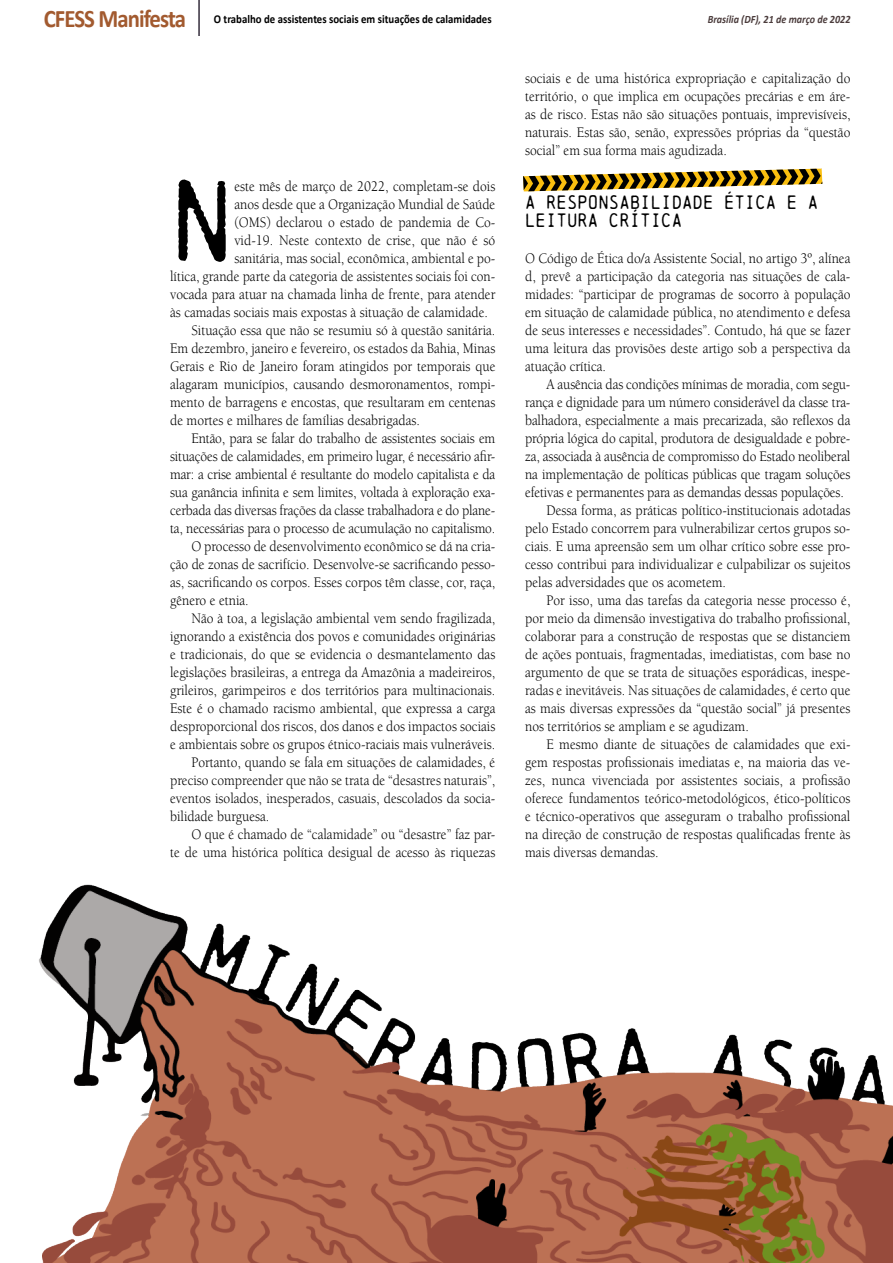
<style>
.page{position:relative;width:893px;height:1263px;background:#fff}
.page>*{position:absolute;margin:0;border:0;box-sizing:border-box;transform-origin:0 0}
.t1{font:110.55px "Chainprinter";color:#000;scale:.9 1}
.t2{font:18px/18px "Chainprinter";color:#000;scale:.9 1}
.t3{font:15px/18px "Berkeley Std";color:#000;text-align:justify;scale:.9 1}
.t4{font:700 12px "Calibri";color:#000;scale:.9 1}
.t5{font:italic 700 11.25px "Calibri";color:#4b3c3c;scale:.9 1}
.s1{font-size:25.35px;color:#a25a2f}
</style>
<div class="page">
<img style="left:39px;top:884px;width:854px;height:379px">
<hr style="left:198px;top:0;width:2px;height:36px;background:#352d3c">
<svg style="left:523px;top:169px;width:299px;height:22px"></svg>
<p class="t4" style="left:44px;top:11px;width:499px"><span class="s1">CFESS Manifesta</span> O trabalho de assistentes sociais em situações de calamidades</p>
<p class="t5" style="left:708px;top:11px;width:160px">Brasília (DF), 21 de março de 2022</p>
<h1 class="t1" style="left:170px;top:154px;width:73px">N</h1>
<p class="t3" style="left:234px;top:177px;width:292px">este mês de março de 2022, completam-se dois</p>
<p class="t3" style="left:234px;top:195px;width:292px">anos desde que a Organização Mundial de Saúde</p>
<p class="t3" style="left:234px;top:213px;width:292px">(OMS) declarou o estado de pandemia de Co-</p>
<p class="t3" style="left:234px;top:231px;width:292px">vid-19. Neste contexto de crise, que não é só</p>
<p class="t3" style="left:234px;top:249px;width:292px">sanitária, mas social, econômica, ambiental e po-</p>
<p class="t3" style="left:170px;top:267px;width:363px">lítica, grande parte da categoria de assistentes sociais foi con-</p>
<p class="t3" style="left:170px;top:285px;width:363px">vocada para atuar na chamada linha de frente, para atender</p>
<p class="t3" style="left:170px;top:303px;width:355px">às camadas sociais mais expostas à situação de calamidade.</p>
<p class="t3" style="left:191px;top:321px;width:339px">Situação essa que não se resumiu só à questão sanitária.</p>
<p class="t3" style="left:170px;top:339px;width:363px">Em dezembro, janeiro e fevereiro, os estados da Bahia, Minas</p>
<p class="t3" style="left:170px;top:357px;width:363px">Gerais e Rio de Janeiro foram atingidos por temporais que</p>
<p class="t3" style="left:170px;top:375px;width:363px">alagaram municípios, causando desmoronamentos, rompi-</p>
<p class="t3" style="left:170px;top:393px;width:363px">mento de barragens e encostas, que resultaram em centenas</p>
<p class="t3" style="left:170px;top:411px;width:279px">de mortes e milhares de famílias desabrigadas.</p>
<p class="t3" style="left:191px;top:429px;width:339px">Então, para se falar do trabalho de assistentes sociais em</p>
<p class="t3" style="left:170px;top:447px;width:363px">situações de calamidades, em primeiro lugar, é necessário afir-</p>
<p class="t3" style="left:170px;top:465px;width:363px">mar: a crise ambiental é resultante do modelo capitalista e da</p>
<p class="t3" style="left:170px;top:483px;width:363px">sua ganância infinita e sem limites, voltada à exploração exa-</p>
<p class="t3" style="left:170px;top:501px;width:363px">cerbada das diversas frações da classe trabalhadora e do plane-</p>
<p class="t3" style="left:170px;top:519px;width:363px">ta, necessárias para o processo de acumulação no capitalismo.</p>
<p class="t3" style="left:191px;top:537px;width:339px">O processo de desenvolvimento econômico se dá na cria-</p>
<p class="t3" style="left:170px;top:555px;width:363px">ção de zonas de sacrifício. Desenvolve-se sacrificando pesso-</p>
<p class="t3" style="left:170px;top:573px;width:363px">as, sacrificando os corpos. Esses corpos têm classe, cor, raça,</p>
<p class="t3" style="left:170px;top:591px;width:89px">gênero e etnia.</p>
<p class="t3" style="left:191px;top:609px;width:339px">Não à toa, a legislação ambiental vem sendo fragilizada,</p>
<p class="t3" style="left:170px;top:627px;width:363px">ignorando a existência dos povos e comunidades originárias</p>
<p class="t3" style="left:170px;top:645px;width:363px">e tradicionais, do que se evidencia o desmantelamento das</p>
<p class="t3" style="left:170px;top:663px;width:363px">legislações brasileiras, a entrega da Amazônia a madeireiros,</p>
<p class="t3" style="left:170px;top:681px;width:363px">grileiros, garimpeiros e dos territórios para multinacionais.</p>
<p class="t3" style="left:170px;top:699px;width:363px">Este é o chamado racismo ambiental, que expressa a carga</p>
<p class="t3" style="left:170px;top:717px;width:363px">desproporcional dos riscos, dos danos e dos impactos sociais</p>
<p class="t3" style="left:170px;top:735px;width:363px">e ambientais sobre os grupos étnico-raciais mais vulneráveis.</p>
<p class="t3" style="left:191px;top:753px;width:339px">Portanto, quando se fala em situações de calamidades, é</p>
<p class="t3" style="left:170px;top:771px;width:363px">preciso compreender que não se trata de “desastres naturais”,</p>
<p class="t3" style="left:170px;top:789px;width:363px">eventos isolados, inesperados, casuais, descolados da socia-</p>
<p class="t3" style="left:170px;top:807px;width:112px">bilidade burguesa.</p>
<p class="t3" style="left:191px;top:825px;width:339px">O que é chamado de “calamidade” ou “desastre” faz par-</p>
<p class="t3" style="left:170px;top:843px;width:363px">te de uma histórica política desigual de acesso às riquezas</p>
<p class="t3" style="left:525px;top:69px;width:363px">sociais e de uma histórica expropriação e capitalização do território, o que implica em ocupações precárias e em áre&shy;as de risco. Estas não são situações pontuais, imprevisíveis, naturais. Estas são, senão, expressões próprias da “questão social” em sua forma mais agudizada.</p>
<p class="t2" style="left:525px;top:193px;width:327px">A RESPONSABILIDADE ÉTICA E A<br>LEITURA CRÍTICA</p>
<p class="t3" style="left:525px;top:249px;width:363px">O Código de Ética do/a Assistente Social, no artigo 3º, alínea d, prevê a participação da categoria nas situações de cala&shy;midades: “participar de programas de socorro à população em situação de calamidade pública, no atendimento e defesa de seus interesses e necessidades”. Contudo, há que se fazer uma leitura das provisões deste artigo sob a perspectiva da atuação crítica.</p>
<p class="t3" style="left:546px;top:375px;width:339px">A ausência das condições mínimas de moradia, com segu-</p>
<p class="t3" style="left:525px;top:393px;width:363px">rança e dignidade para um número considerável da classe tra-</p>
<p class="t3" style="left:525px;top:411px;width:363px">balhadora, especialmente a mais precarizada, são reflexos da</p>
<p class="t3" style="left:525px;top:429px;width:363px">própria lógica do capital, produtora de desigualdade e pobre-</p>
<p class="t3" style="left:525px;top:447px;width:363px">za, associada à ausência de compromisso do Estado neoliberal</p>
<p class="t3" style="left:525px;top:465px;width:363px">na implementação de políticas públicas que tragam soluções</p>
<p class="t3" style="left:525px;top:483px;width:356px">efetivas e permanentes para as demandas dessas populações.</p>
<p class="t3" style="left:546px;top:501px;width:339px">Dessa forma, as práticas político-institucionais adotadas</p>
<p class="t3" style="left:525px;top:519px;width:363px">pelo Estado concorrem para vulnerabilizar certos grupos so-</p>
<p class="t3" style="left:525px;top:537px;width:363px">ciais. E uma apreensão sem um olhar crítico sobre esse pro-</p>
<p class="t3" style="left:525px;top:555px;width:363px">cesso contribui para individualizar e culpabilizar os sujeitos</p>
<p class="t3" style="left:525px;top:573px;width:225px">pelas adversidades que os acometem.</p>
<p class="t3" style="left:546px;top:591px;width:339px">Por isso, uma das tarefas da categoria nesse processo é,</p>
<p class="t3" style="left:525px;top:609px;width:363px">por meio da dimensão investigativa do trabalho profissional,</p>
<p class="t3" style="left:525px;top:627px;width:363px">colaborar para a construção de respostas que se distanciem</p>
<p class="t3" style="left:525px;top:645px;width:363px">de ações pontuais, fragmentadas, imediatistas, com base no</p>
<p class="t3" style="left:525px;top:663px;width:363px">argumento de que se trata de situações esporádicas, inespe-</p>
<p class="t3" style="left:525px;top:681px;width:363px">radas e inevitáveis. Nas situações de calamidades, é certo que</p>
<p class="t3" style="left:525px;top:699px;width:363px">as mais diversas expressões da “questão social” já presentes</p>
<p class="t3" style="left:525px;top:717px;width:250px">nos territórios se ampliam e se agudizam.</p>
<p class="t3" style="left:546px;top:735px;width:339px">E mesmo diante de situações de calamidades que exi-</p>
<p class="t3" style="left:525px;top:753px;width:363px">gem respostas profissionais imediatas e, na maioria das ve-</p>
<p class="t3" style="left:525px;top:771px;width:363px">zes, nunca vivenciada por assistentes sociais, a profissão</p>
<p class="t3" style="left:525px;top:789px;width:363px">oferece fundamentos teórico-metodológicos, ético-políticos</p>
<p class="t3" style="left:525px;top:807px;width:363px">e técnico-operativos que asseguram o trabalho profissional</p>
<p class="t3" style="left:525px;top:825px;width:363px">na direção de construção de respostas qualificadas frente às</p>
<p class="t3" style="left:525px;top:843px;width:150px">mais diversas demandas.</p>
</div>
